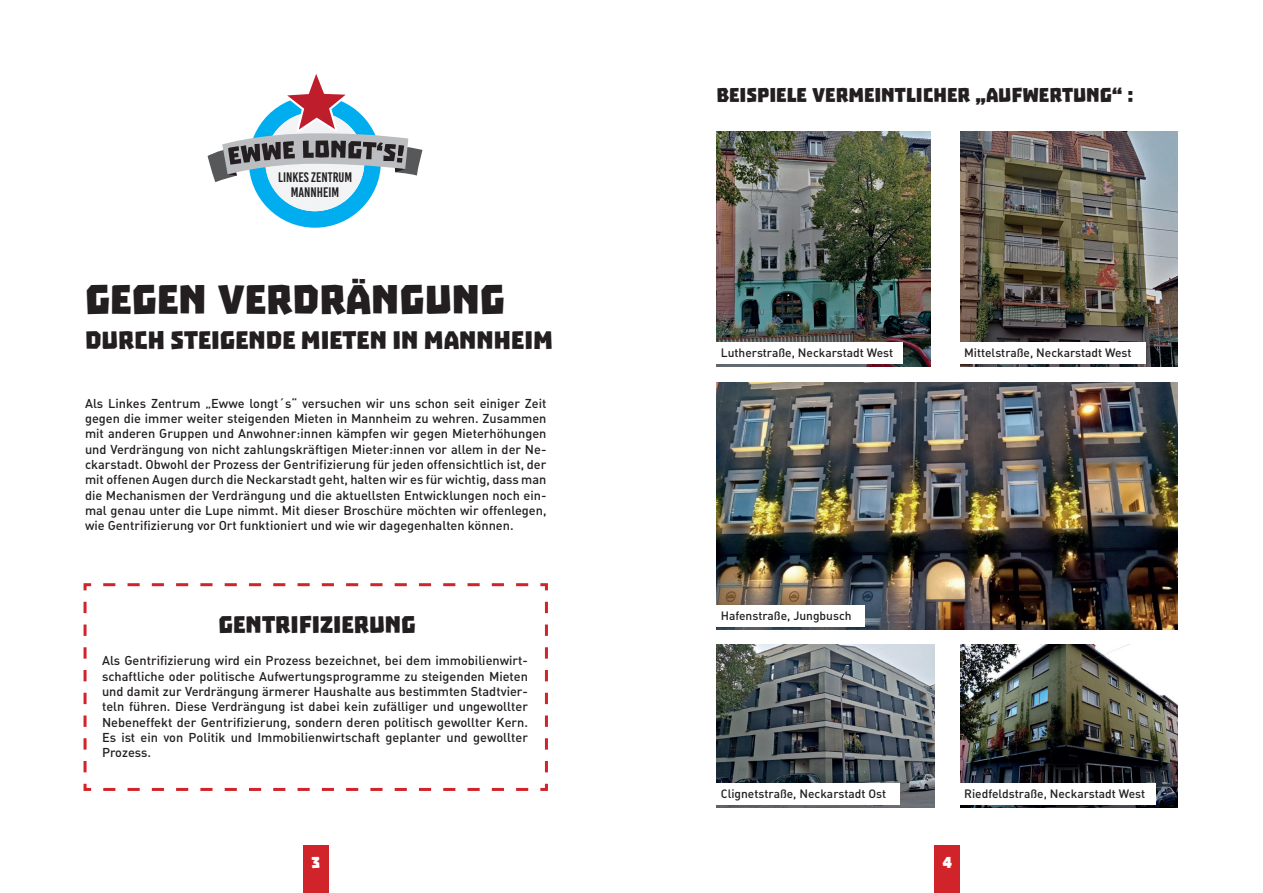
<style>
.page{position:relative;width:1263px;height:893px;background:#fff}
.page>*{position:absolute;margin:0;border:0;box-sizing:border-box;transform-origin:0 0}
.t1{font:46.5px "Troika";color:#231f20}
.t2{font:28.5px "Troika";color:#231f20}
.t3{font:27px "Troika";color:#231f20}
.t4{font:22.5px "Troika";color:#231f20}
.t5{font:18px "Troika";color:#fff}
.t6{font:13.8px/14.9px "Bebas Kai";color:#231f20;text-align:center}
.t7{font:12.75px/15.3px "DIN Medium Alternate";color:#231f20;text-align:justify}
.t8{font:12px "DIN Medium Alternate";color:#231f20}
</style>
<div class="page">
<svg style="left:83px;top:583px;width:465px;height:208px"></svg>
<img style="left:960px;top:644px;width:218px;height:164px">
<img style="left:716px;top:383px;width:462px;height:246px">
<img style="left:716px;top:644px;width:218px;height:164px">
<img style="left:960px;top:132px;width:218px;height:235px">
<img style="left:716px;top:132px;width:215px;height:235px">
<div style="left:716px;top:342px;width:187px;height:22px;background:#fff"></div>
<div style="left:716px;top:783px;width:184px;height:22px;background:#fff"></div>
<div style="left:716px;top:605px;width:149px;height:21px;background:#fff"></div>
<div style="left:960px;top:342px;width:186px;height:22px;background:#fff"></div>
<div style="left:960px;top:783px;width:196px;height:22px;background:#fff"></div>
<svg style="left:208px;top:74px;width:214px;height:154px"></svg>
<div style="left:303px;top:845px;width:25px;height:48px;background:#d1232a"></div>
<div style="left:934px;top:845px;width:26px;height:48px;background:#d1232a"></div>
<p class="t6" style="left:278px;top:170px;width:76px">LINKES ZENTRUM<br>MANNHEIM</p>
<h1 class="t1" style="left:85px;top:274px;width:422px">GEGEN VERDRÄNGUNG</h1>
<h2 class="t2" style="left:85px;top:324px;width:469px">DURCH STEIGENDE MIETEN IN MANNHEIM</h2>
<p class="t7" style="left:85px;top:395px;width:463px">Als Linkes Zentrum „Ewwe longt´s“ versuchen wir uns schon seit einiger Zeit gegen die immer weiter steigenden Mieten in Mannheim zu wehren. Zusammen mit anderen Gruppen und Anwohner:innen kämpfen wir gegen Mieterhöhungen und Verdrängung von nicht zahlungskräftigen Mieter:innen vor allem in der Ne&shy;ckarstadt. Obwohl der Prozess der Gentrifizierung für jeden offensichtlich ist, der mit offenen Augen durch die Neckarstadt geht, halten wir es für wichtig, dass man die Mechanismen der Verdrängung und die aktuellsten Entwicklungen noch ein&shy;mal genau unter die Lupe nimmt. Mit dieser Broschüre möchten wir offenlegen, wie Gentrifizierung vor Ort funktioniert und wie wir dagegenhalten können.</p>
<h3 class="t3" style="left:218px;top:609px;width:199px">GENTRIFIZIERUNG</h3>
<p class="t7" style="left:102px;top:653px;width:427px">Als Gentrifizierung wird ein Prozess bezeichnet, bei dem immobilienwirt&shy;schaftliche oder politische Aufwertungsprogramme zu steigenden Mieten und damit zur Verdrängung ärmerer Haushalte aus bestimmten Stadtvier&shy;teln führen. Diese Verdrängung ist dabei kein zufälliger und ungewollter Nebeneffekt der Gentrifizierung, sondern deren politisch gewollter Kern.<br>Es ist ein von Politik und Immobilienwirtschaft geplanter und gewollter Prozess.</p>
<h3 class="t4" style="left:716px;top:83px;width:418px">BEISPIELE VERMEINTLICHER „AUFWERTUNG“ :</h3>
<p class="t8" style="left:721px;top:345px;width:174px">Lutherstraße, Neckarstadt West</p>
<p class="t8" style="left:964px;top:345px;width:169px">Mittelstraße, Neckarstadt West</p>
<p class="t8" style="left:721px;top:608px;width:132px">Hafenstraße, Jungbusch</p>
<p class="t8" style="left:721px;top:786px;width:167px">Clignetstraße, Neckarstadt Ost</p>
<p class="t8" style="left:964px;top:786px;width:182px">Riedfeldstraße, Neckarstadt West</p>
<h3 class="t5" style="left:312px;top:852px;width:10px">3</h3>
<h3 class="t5" style="left:943px;top:852px;width:11px">4</h3>
</div>
